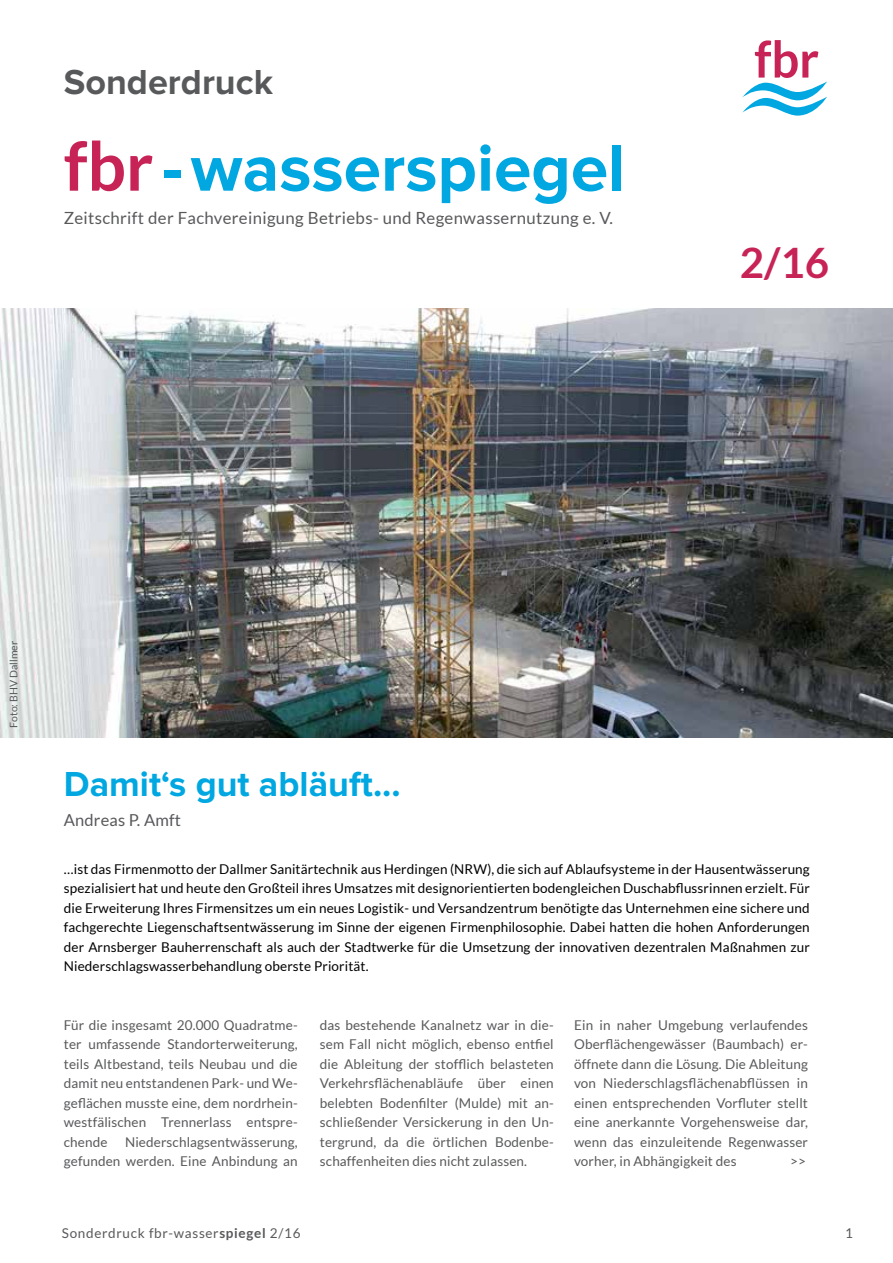
<style>
.page{position:relative;width:893px;height:1263px;background:#fff}
.page>*{position:absolute;margin:0;border:0;box-sizing:border-box;transform-origin:0 0}
.t1{font:700 67.5px "Proxima Nova";color:#00a7e1}
.t2{font:700 42px "Lato";color:#c72356}
.t3{font:700 36px "Proxima Nova";color:#00a7e1}
.t4{font:700 36px "Proxima Nova";color:#58595b}
.t5{font:16.8px "Lato";letter-spacing:.02em;color:#58595b}
.t6{font:16.5px "Lato";letter-spacing:.01em;color:#58595b}
.t7{font:13.5px/19.5px "Lato";letter-spacing:.01em;color:#58595b;text-align:justify}
.t8{font:13.5px/19.5px "Lato";letter-spacing:.01em;color:#000;text-align:justify}
.t9{font:13.5px "Lato";letter-spacing:.05em;color:#58595b}
.t10{font:10.5px "Lato";color:#58595b}
.s1{font-family:"Lato";color:#c72356}
.s2{font-weight:700}
</style>
<div class="page">
<img style="left:0;top:308px;width:893px;height:429px">
<svg style="left:742px;top:40px;width:85px;height:76px"></svg>
<h3 class="t4" style="left:64px;top:61px;width:211px">Sonderdruck</h3>
<h1 class="t1" style="left:64px;top:129px;width:563px"><span class="s1">fbr</span> - wasserspiegel</h1>
<p class="t5" style="left:64px;top:209px;width:551px">Zeitschrift der Fachvereinigung Betriebs- und Regenwassernutzung e. V.</p>
<h2 class="t2" style="left:740px;top:238px;width:91px">2/16</h2>
<p class="t10" style="left:8px;top:728px;width:88px;rotate:-90deg">Foto: BHV Dallmer</p>
<h3 class="t3" style="left:64px;top:763px;width:338px">Damit‘s gut abläuft...</h3>
<p class="t6" style="left:64px;top:811px;width:119px">Andreas P. Amft</p>
<p class="t8" style="left:64px;top:859px;width:747px">…ist das Firmenmotto der Dallmer Sanitärtechnik aus Herdingen (NRW), die sich auf Ablaufsysteme in der Hausentwässerung spezialisiert hat und heute den Großteil ihres Umsatzes mit designorientierten bodengleichen Duschabflussrinnen erzielt. Für die Erweiterung Ihres Firmensitzes um ein neues Logistik- und Versandzentrum benötigte das Unternehmen eine sichere und fachgerechte Liegenschaftsentwässerung im Sinne der eigenen Firmenphilosophie. Dabei hatten die hohen Anforderungen der Arnsberger Bauherrenschaft als auch der Stadtwerke für die Umsetzung der innovativen dezentralen Maßnahmen zur Niederschlagswasserbehandlung oberste Priorität.</p>
<p class="t7" style="left:64px;top:1015px;width:235px">Für die insgesamt 20.000 Quadratme&shy;ter umfassende Standorterweiterung, teils Altbestand, teils Neubau und die damit neu entstandenen Park- und We&shy;geflächen musste eine, dem nordrhein&shy;westfälischen Trennerlass entspre&shy;chende</p>
<p class="t7" style="left:64px;top:1132px;width:235px;text-align:right">Niederschlagsentwässerung,<br>gefunden werden. Eine Anbindung an</p>
<p class="t7" style="left:320px;top:1015px;width:235px">das bestehende Kanalnetz war in die&shy;sem Fall nicht möglich, ebenso entfiel die Ableitung der stofflich belasteten Verkehrsflächenabläufe über einen belebten Bodenfilter (Mulde) mit an&shy;schließender Versickerung in den Un&shy;tergrund, da die örtlichen Bodenbe&shy;schaffenheiten dies nicht zulassen.</p>
<p class="t7" style="left:574px;top:1015px;width:235px">Ein in naher Umgebung verlaufendes Oberflächengewässer (Baumbach) er&shy;öffnete dann die Lösung. Die Ableitung von Niederschlagsflächenabflüssen in einen entsprechenden Vorfluter stellt eine anerkannte Vorgehensweise dar, wenn das einzuleitende Regenwasser vorher, in Abhängigkeit des</p>
<p class="t7" style="left:790px;top:1151px;width:17px">&gt;&gt;</p>
<p class="t9" style="left:62px;top:1225px;width:240px">Sonderdruck fbr-wasser<span class="s2">spiegel</span> 2/16</p>
<p class="t7" style="left:845px;top:1223px;width:9px">1</p>
</div>
